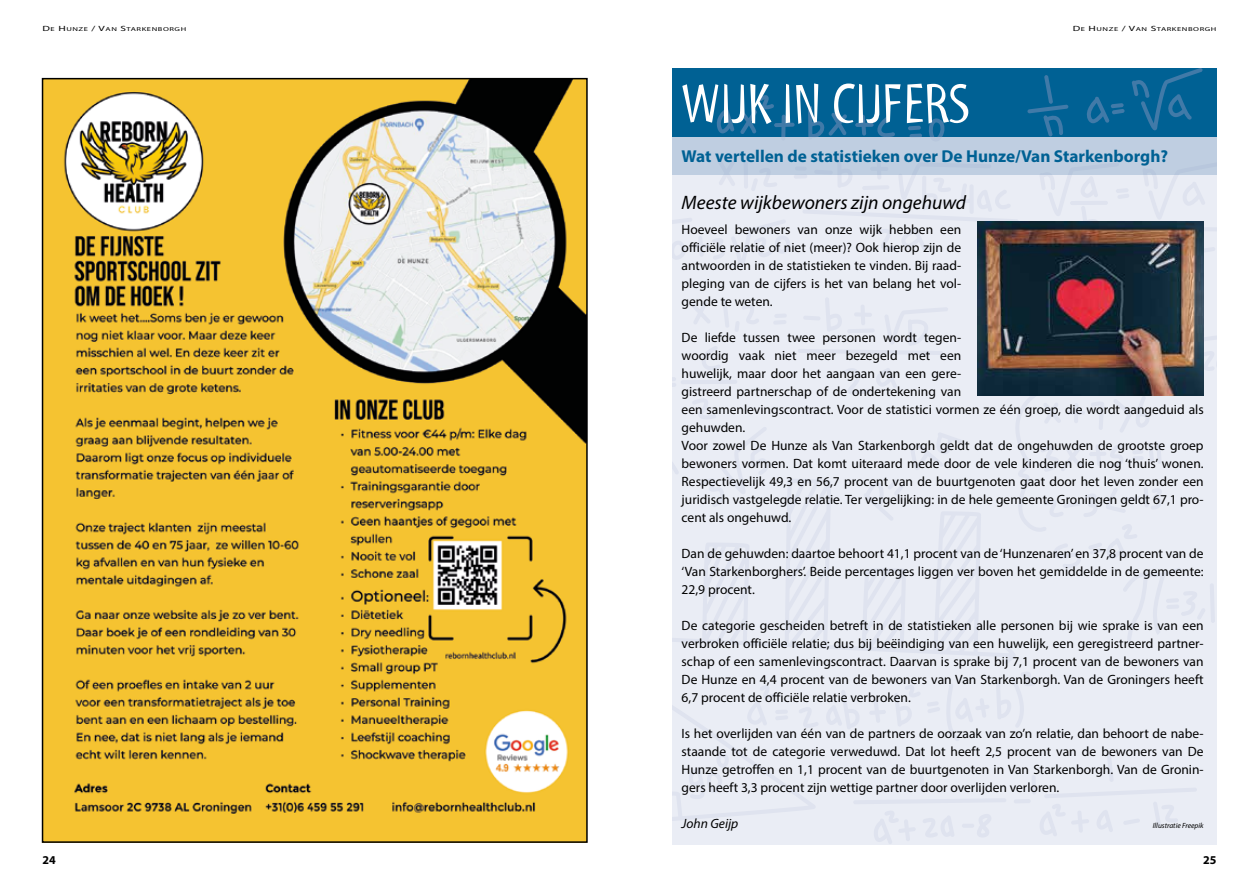
<style>
.page{position:relative;width:1259px;height:893px;background:#fff}
.page>*{position:absolute;margin:0;border:0;box-sizing:border-box;transform-origin:0 0}
.t1{font:57px "Myriad Std Tilt";color:#fff}
.t2{font:italic 19.5px "Myriad Pro";color:#000}
.t3{font:700 17.25px "Myriad Pro";color:#006194}
.t4{font:13.5px/18px "Myriad Pro";color:#000;text-align:justify}
.t5{font:italic 13.5px "Myriad Pro";color:#000}
.t6{font:700 12px "Myriad Pro";color:#000}
.t7{font:italic 7.5px "Myriad Pro";color:#000}
.t8{font:5.7px "Myriad Pro";letter-spacing:.065em;color:#000;scale:1.5 1}
.s1{font-size:7.5px}
</style>
<div class="page">
<img style="left:45px;top:81px;width:540px;height:759px">
<div style="left:672px;top:68px;width:544px;height:776px;background:#eaedf5"></div>
<svg style="left:672px;top:174px;width:346px;height:94px"></svg>
<svg style="left:1039px;top:174px;width:177px;height:63px"></svg>
<svg style="left:1203px;top:247px;width:12px;height:42px"></svg>
<svg style="left:672px;top:378px;width:4px;height:9px"></svg>
<svg style="left:702px;top:346px;width:18px;height:24px"></svg>
<hr style="left:680px;top:380px;width:57px;height:4px;background:#dfe3ef;border-radius:2px">
<svg style="left:693px;top:399px;width:23px;height:20px"></svg>
<svg style="left:691px;top:302px;width:19px;height:22px"></svg>
<svg style="left:723px;top:300px;width:36px;height:31px"></svg>
<svg style="left:774px;top:314px;width:12px;height:10px"></svg>
<svg style="left:798px;top:298px;width:150px;height:57px"></svg>
<svg style="left:843px;top:368px;width:53px;height:26px"></svg>
<svg style="left:911px;top:433px;width:51px;height:27px"></svg>
<svg style="left:672px;top:460px;width:343px;height:204px"></svg>
<svg style="left:700px;top:427px;width:69px;height:80px"></svg>
<svg style="left:863px;top:479px;width:40px;height:42px"></svg>
<svg style="left:1203px;top:321px;width:13px;height:54px"></svg>
<svg style="left:1013px;top:391px;width:202px;height:251px"></svg>
<svg style="left:672px;top:672px;width:525px;height:172px"></svg>
<div style="left:672px;top:136px;width:544px;height:38px;background:#bfcee1"></div>
<div style="left:672px;top:68px;width:544px;height:68px;background:#006194"></div>
<svg style="left:714px;top:95px;width:80px;height:42px"></svg>
<svg style="left:808px;top:106px;width:39px;height:31px"></svg>
<svg style="left:855px;top:115px;width:40px;height:22px"></svg>
<svg style="left:908px;top:126px;width:14px;height:11px"></svg>
<svg style="left:928px;top:118px;width:17px;height:19px"></svg>
<svg style="left:1027px;top:75px;width:41px;height:61px"></svg>
<svg style="left:1087px;top:96px;width:37px;height:27px"></svg>
<svg style="left:1132px;top:68px;width:70px;height:62px"></svg>
<img style="left:978px;top:221px;width:225px;height:174px">
<p class="t8" style="left:43px;top:26px;width:96px"><span class="s1">D</span>E <span class="s1">H</span>UNZE <span class="s1">/ V</span>AN <span class="s1">S</span>TARKENBORGH</p>
<p class="t8" style="left:1072px;top:26px;width:96px"><span class="s1">D</span>E <span class="s1">H</span>UNZE <span class="s1">/ V</span>AN <span class="s1">S</span>TARKENBORGH</p>
<h1 class="t1" style="left:681px;top:73px;width:289px">WIJK IN CIJFERS</h1>
<p class="t3" style="left:681px;top:145px;width:488px">Wat vertellen de statistieken over De Hunze/Van Starkenborgh?</p>
<h2 class="t2" style="left:681px;top:190px;width:286px">Meeste wijkbewoners zijn ongehuwd</h2>
<p class="t4" style="left:681px;top:220px;width:281px">Hoeveel bewoners van onze wijk hebben een officiële relatie of niet (meer)? Ook hierop zijn de antwoorden in de statistieken te vinden. Bij raad&shy;pleging van de cijfers is het van belang het vol&shy;gende te weten.</p>
<p class="t4" style="left:681px;top:328px;width:523px;text-align:left">De liefde tussen twee personen wordt tegen-<br>woordig vaak niet meer bezegeld met een<br>huwelijk, maar door het aangaan van een gere-<br>gistreerd partnerschap of de ondertekening van<br>een samenlevingscontract. Voor de statistici vormen ze één groep, die wordt aangeduid als gehuwden.<br>Voor zowel De Hunze als Van Starkenborgh geldt dat de ongehuwden de grootste groep bewoners vormen. Dat komt uiteraard mede door de vele kinderen die nog ‘thuis’ wonen.<br>Respectievelijk 49,3 en 56,7 procent van de buurtgenoten gaat door het leven zonder een juridisch vastgelegde relatie. Ter vergelijking: in de hele gemeente Groningen geldt 67,1 pro&shy;cent als ongehuwd.</p>
<p class="t4" style="left:681px;top:544px;width:523px">Dan de gehuwden: daartoe behoort 41,1 procent van de ‘Hunzenaren’ en 37,8 procent van de ‘Van Starkenborghers’. Beide percentages liggen ver boven het gemiddelde in de gemeente:<br>22,9 procent.</p>
<p class="t4" style="left:681px;top:616px;width:523px">De categorie gescheiden betreft in de statistieken alle personen bij wie sprake is van een verbroken officiële relatie; dus bij beëindiging van een huwelijk, een geregistreerd partner&shy;schap of een samenlevingscontract. Daarvan is sprake bij 7,1 procent van de bewoners van De Hunze en 4,4 procent van de bewoners van Van Starkenborgh. Van de Groningers heeft 6,7 procent de officiële relatie verbroken.</p>
<p class="t4" style="left:681px;top:724px;width:523px">Is het overlijden van één van de partners de oorzaak van zo’n relatie, dan behoort de nabe&shy;staande tot de categorie verweduwd. Dat lot heeft 2,5 procent van de bewoners van De Hunze getroffen en 1,1 procent van de buurtgenoten in Van Starkenborgh. Van de Gronin&shy;gers heeft 3,3 procent zijn wettige partner door overlijden verloren.</p>
<p class="t5" style="left:681px;top:815px;width:58px">John Geijp</p>
<p class="t7" style="left:1152px;top:821px;width:52px">Illustratie Freepik</p>
<p class="t6" style="left:43px;top:852px;width:15px">24</p>
<p class="t6" style="left:1203px;top:852px;width:15px">25</p>
</div>
